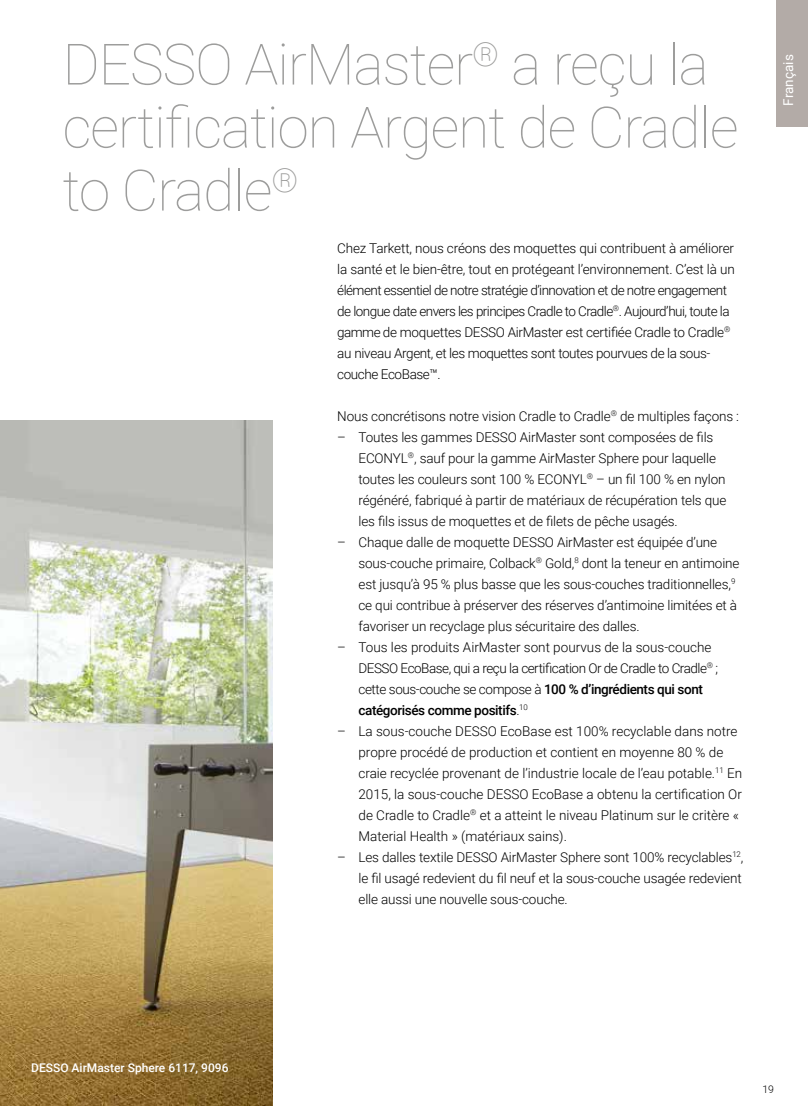
<style>
.page{position:relative;width:808px;height:1106px;background:#fff}
.page>*{position:absolute;margin:0;border:0;box-sizing:border-box;transform-origin:0 0}
.t1{font:100 57px/63px "Roboto";letter-spacing:-.02em;color:#9d9d9c}
.t2{font:300 13.5px/21px "Roboto";letter-spacing:-.01em;color:#000}
.t3{font:300 13.5px/21px "Roboto";letter-spacing:-.03em;color:#000}
.t4{font:13.5px "Roboto";color:#fff}
.t5{font:500 12px "Roboto";color:#fff}
.t6{font:300 10.5px "Roboto";color:#000}
.s1{font-weight:500}
</style>
<div class="page">
<div style="left:777px;top:0;width:31px;height:126px;background:#b3aba7"></div>
<img style="left:0;top:420px;width:272px;height:686px">
<h1 class="t1" style="left:62px;top:31px;width:678px">DESSO AirMaster<sup>®</sup> a reçu la certification Argent de Cradle to Cradle<sup>®</sup></h1>
<p class="t3" style="left:337px;top:237px;width:399px">Chez Tarkett, nous créons des moquettes qui contribuent à améliorer la santé et le bien-être, tout en protégeant l’environnement. C’est là un élément essentiel de notre stratégie d’innovation et de notre engagement de longue date envers les principes Cradle to Cradle<sup>®</sup>. Aujourd’hui, toute la gamme de moquettes DESSO AirMaster est certifiée Cradle to Cradle<sup>® </sup>au niveau Argent, et les moquettes sont toutes pourvues de la sous&shy;couche EcoBase™.</p>
<p class="t2" style="left:337px;top:405px;width:403px">Nous concrétisons notre vision Cradle to Cradle<sup>®</sup> de multiples façons :</p>
<p class="t2" style="left:358px;top:426px;width:369px;text-indent:-21px">– Toutes les gammes DESSO AirMaster sont composées de fils ECONYL<sup>®</sup>, sauf pour la gamme AirMaster Sphere pour laquelle toutes les couleurs sont 100 % ECONYL<sup>®</sup> – un fil 100 % en nylon régénéré, fabriqué à partir de matériaux de récupération tels que les fils issus de moquettes et de filets de pêche usagés.</p>
<p class="t2" style="left:358px;top:531px;width:383px;text-indent:-21px">– Chaque dalle de moquette DESSO AirMaster est équipée d’une sous-couche primaire, Colback<sup>®</sup> Gold,<sup>8</sup> dont la teneur en antimoine est jusqu’à 95 % plus basse que les sous-couches traditionnelles,<sup>9 </sup>ce qui contribue à préserver des réserves d’antimoine limitées et à favoriser un recyclage plus sécuritaire des dalles.</p>
<p class="t3" style="left:358px;top:636px;width:361px;text-indent:-21px">– Tous les produits AirMaster sont pourvus de la sous-couche DESSO EcoBase, qui a reçu la certification Or de Cradle to Cradle<sup>®</sup> ; cette sous-couche se compose à <span class="s1">100 % d’ingrédients qui sont catégorisés comme positifs</span>.<sup>10</sup></p>
<p class="t2" style="left:358px;top:720px;width:385px;text-indent:-21px">– La sous-couche DESSO EcoBase est 100% recyclable dans notre propre procédé de production et contient en moyenne 80 % de craie recyclée provenant de l’industrie locale de l’eau potable.<sup>11</sup> En 2015, la sous-couche DESSO EcoBase a obtenu la certification Or de Cradle to Cradle<sup>®</sup> et a atteint le niveau Platinum sur le critère « Material Health » (matériaux sains).</p>
<p class="t2" style="left:358px;top:846px;width:386px;text-indent:-21px">– Les dalles textile DESSO AirMaster Sphere sont 100% recyclables<sup>12</sup>, le fil usagé redevient du fil neuf et la sous-couche usagée redevient elle aussi une nouvelle sous-couche.</p>
<p class="t4" style="left:779px;top:105px;width:53px;rotate:-90deg">Français</p>
<p class="t5" style="left:31px;top:1059px;width:199px">DESSO AirMaster Sphere 6117, 9096</p>
<p class="t6" style="left:762px;top:1081px;width:13px">19</p>
</div>
